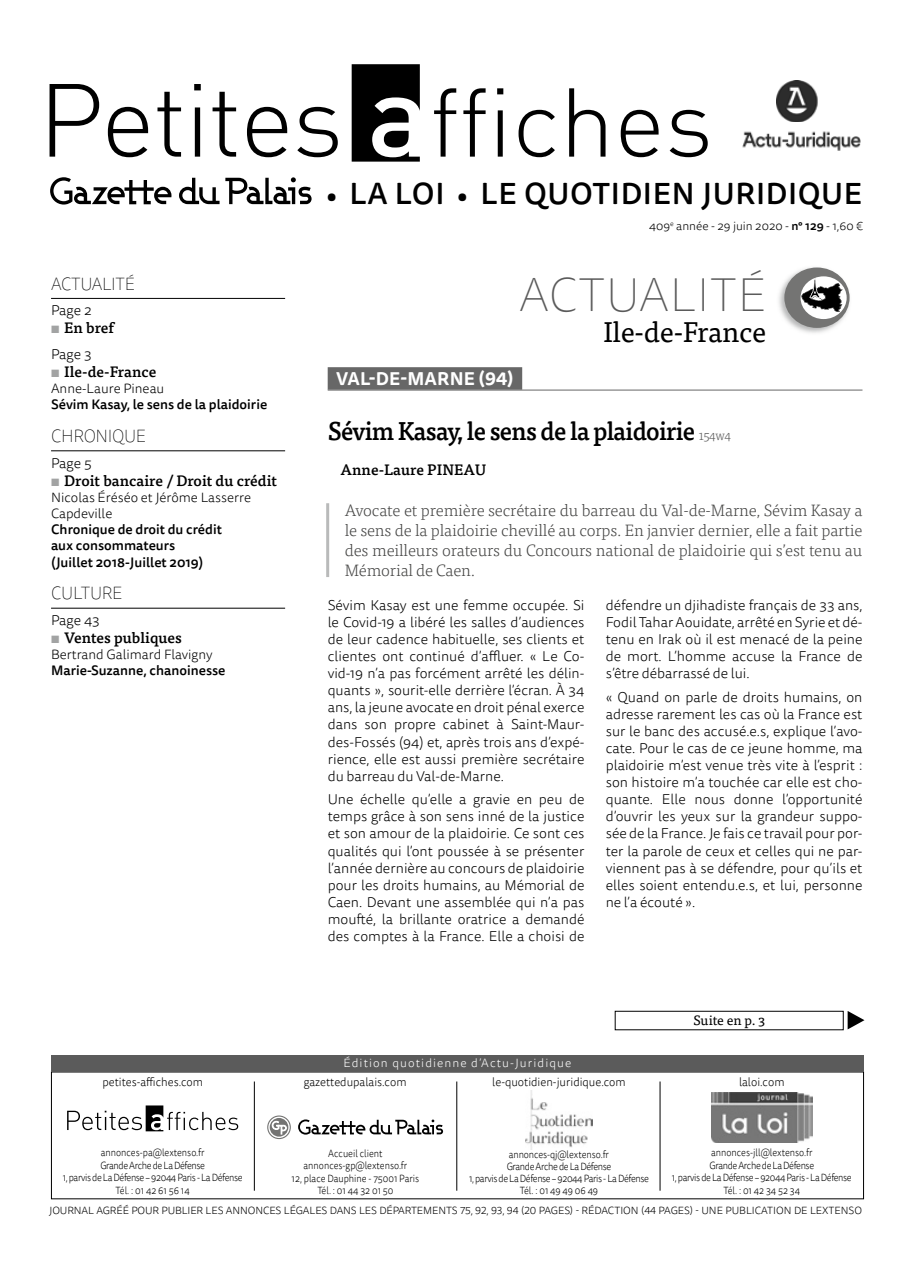
<style>
.page{position:relative;width:915px;height:1263px;background:#fff}
.page>*{position:absolute;margin:0;border:0;box-sizing:border-box;transform-origin:0 0}
.t1{font:100 48px "Tisa Sans OT";letter-spacing:.01em;color:#5b5b5b}
.t2{font:500 30px "Tisa Sans OT";letter-spacing:.02em;color:#000}
.t3{font:28.5px "Tisa OT";letter-spacing:-.01em;color:#000}
.t4{font:500 25.5px "Tisa OT";letter-spacing:-.03em;color:#000;scale:.95 1}
.t5{font:100 18px "Tisa Sans OT";letter-spacing:-.02em;color:#000;scale:.95 1}
.t6{font:700 18px "Tisa Sans OT";letter-spacing:.01em;color:#fff}
.t7{font:300 16.5px/19.8px "Tisa OT";letter-spacing:-.01em;color:#444443;text-align:justify}
.t8{font:500 15px "Tisa OT";color:#000}
.t9{font:300 14.25px/17.1px "Tisa Sans OT";color:#000;text-align:justify}
.t10{font:500 13.5px/16.2px "Tisa Sans OT";color:#000}
.t11{font:300 13.5px/16.2px "Tisa Sans OT";color:#000}
.t12{font:13.5px "Tisa OT";color:#000}
.t13{font:300 12px "Tisa Sans OT";color:#000;scale:.95 1}
.t14{font:300 12px "Tisa Sans OT";letter-spacing:.09em;color:#fff}
.t15{font:300 12px "Tisa Sans OT";color:#000}
.t16{font:300 10.5px/12.6px "Tisa Sans OT";letter-spacing:-.04em;color:#000;text-align:center;scale:.88 1}
.t17{font:300 10.5px "Tisa Sans OT";letter-spacing:-.01em;color:#000}
.t18{font:300 10.5px/12.6px "Tisa Sans OT";letter-spacing:-.01em;color:#000;text-align:center;scale:.88 1}
.s1{font-weight:700;color:#a2a3a3}
.s2{font-size:27px}
.s3{font-weight:500}
.s4{font-weight:300;font-size:13.5px;color:#5b5b5b}
</style>
<div class="page">
<img style="left:525px;top:1090px;width:67px;height:60px">
<svg style="left:67px;top:1105px;width:171px;height:26px"></svg>
<img style="left:711px;top:1092px;width:101px;height:50px">
<hr style="left:659px;top:1081px;width:1px;height:110px;background:#000">
<hr style="left:456px;top:1081px;width:1px;height:110px;background:#000">
<hr style="left:254px;top:1081px;width:1px;height:110px;background:#000">
<svg style="left:269px;top:1118px;width:19px;height:18px"></svg>
<svg style="left:298px;top:1119px;width:145px;height:15px"></svg>
<svg style="left:271px;top:1121px;width:16px;height:13px"></svg>
<div style="left:267px;top:1115px;width:24px;height:24px;border:1px solid #747473;border-radius:50%"></div>
<div style="left:51px;top:1055px;width:812px;height:16px;background:#5b5b5b"></div>
<svg style="left:50px;top:84px;width:49px;height:73px"></svg>
<svg style="left:108px;top:107px;width:40px;height:50px"></svg>
<svg style="left:157px;top:92px;width:24px;height:65px"></svg>
<svg style="left:194px;top:84px;width:7px;height:73px"></svg>
<svg style="left:212px;top:92px;width:24px;height:65px"></svg>
<svg style="left:247px;top:107px;width:40px;height:50px"></svg>
<svg style="left:297px;top:107px;width:40px;height:50px"></svg>
<svg style="left:351px;top:64px;width:68px;height:98px"></svg>
<svg style="left:434px;top:88px;width:22px;height:69px"></svg>
<svg style="left:463px;top:88px;width:22px;height:69px"></svg>
<svg style="left:497px;top:88px;width:6px;height:69px"></svg>
<svg style="left:518px;top:110px;width:36px;height:47px"></svg>
<svg style="left:569px;top:88px;width:36px;height:69px"></svg>
<svg style="left:620px;top:110px;width:38px;height:47px"></svg>
<svg style="left:669px;top:110px;width:38px;height:47px"></svg>
<svg style="left:50px;top:177px;width:121px;height:28px"></svg>
<svg style="left:179px;top:178px;width:40px;height:26px"></svg>
<svg style="left:225px;top:177px;width:86px;height:27px"></svg>
<img style="left:776px;top:80px;width:42px;height:42px">
<img style="left:742px;top:131px;width:118px;height:20px">
<div style="left:614px;top:1011px;width:229px;height:19px;border:1px solid #000"></div>
<svg style="left:847px;top:1011px;width:17px;height:18px"></svg>
<hr style="left:51px;top:298px;width:234px;height:1px;background:#000">
<hr style="left:51px;top:450px;width:234px;height:1px;background:#000">
<hr style="left:51px;top:608px;width:234px;height:1px;background:#000">
<img style="left:779px;top:268px;width:71px;height:65px">
<div style="left:784px;top:267px;width:65px;height:61px;background:#747473;border-radius:50%"></div>
<div style="left:800px;top:276px;width:46px;height:43px;background:#fff;border-radius:50%"></div>
<svg style="left:801px;top:278px;width:41px;height:34px"></svg>
<hr style="left:326px;top:503px;width:3px;height:74px;background:#b9baba">
<div style="left:327px;top:367px;width:195px;height:23px;background:#676767"></div>
<hr style="left:327px;top:390px;width:535px;height:1px;background:#676767">
<p class="t5" style="left:51px;top:273px;width:63px">ACTUALITÉ</p>
<p class="t9" style="left:51px;top:303px;width:42px">Page 2</p>
<p class="t8" style="left:51px;top:319px;width:64px"><span class="s1">▪</span> En bref</p>
<p class="t9" style="left:51px;top:346px;width:42px">Page 3</p>
<p class="t8" style="left:51px;top:362px;width:107px"><span class="s1">▪</span> Ile-de-France</p>
<p class="t11" style="left:51px;top:381px;width:115px">Anne-Laure Pineau</p>
<p class="t10" style="left:51px;top:397px;width:218px">Sévim Kasay, le sens de la plaidoirie</p>
<p class="t5" style="left:51px;top:425px;width:101px">CHRONIQU E</p>
<p class="t9" style="left:51px;top:455px;width:42px">Page 5</p>
<p class="t8" style="left:51px;top:471px;width:227px"><span class="s1">▪</span> Droit bancaire / Droit du crédit</p>
<p class="t11" style="left:51px;top:490px;width:201px">Nicolas Éréséo et Jérôme Lasserre<br>Capdeville</p>
<p class="t10" style="left:51px;top:522px;width:172px">Chronique de droit du crédit aux consommateurs<br>(Juillet 2018-Juillet 2019)</p>
<p class="t5" style="left:51px;top:583px;width:12px">CULTU</p>
<p class="t5" style="left:102px;top:583px;width:23px">RE</p>
<p class="t9" style="left:51px;top:612px;width:50px">Page 43</p>
<p class="t8" style="left:51px;top:628px;width:132px"><span class="s1">▪</span> Ventes publiques</p>
<p class="t11" style="left:51px;top:647px;width:163px">Bertrand Galimard Flavigny</p>
<p class="t10" style="left:51px;top:663px;width:176px">Marie-Suzanne, chanoinesse</p>
<h2 class="t2" style="left:326px;top:175px;width:537px"><span class="s2">•</span> LA LOI <span class="s2">•</span> LE QUOTIDIEN JURIDIQUE</h2>
<p class="t15" style="left:649px;top:219px;width:215px">409<sup>e</sup> année - 29 juin 2020 - <span class="s3">n° 129</span> - 1,60 €</p>
<h1 class="t1" style="left:519px;top:267px;width:248px">ACTUALITÉ</h1>
<h3 class="t3" style="left:603px;top:315px;width:164px">Ile-de-France</h3>
<p class="t6" style="left:336px;top:368px;width:179px">VAL-DE-MARNE (94)</p>
<h3 class="t4" style="left:327px;top:415px;width:426px">Sévim Kasay, le sens de la plaidoirie <span class="s4">154w4</span></h3>
<p class="t8" style="left:340px;top:461px;width:147px">Anne-Laure PINEAU</p>
<p class="t7" style="left:344px;top:501px;width:519px">Avocate et première secrétaire du barreau du Val-de-Marne, Sévim Kasay a le sens de la plaidoirie chevillé au corps. En janvier dernier, elle a fait partie des meilleurs orateurs du Concours national de plaidoirie qui s’est tenu au Mémorial de Caen.</p>
<p class="t9" style="left:327px;top:597px;width:258px">Sévim Kasay est une femme occupée. Si le Covid-19 a libéré les salles d’audiences de leur cadence habituelle, ses clients et clientes ont continué d’affluer. « Le Co&shy;vid-19 n’a pas forcément arrêté les délin&shy;quants », sourit-elle derrière l’écran. À 34 ans, la jeune avocate en droit pénal exerce dans son propre cabinet à Saint-Maur&shy;des-Fossés (94) et, après trois ans d’expé&shy;rience, elle est aussi première secrétaire du barreau du Val-de-Marne.</p>
<p class="t9" style="left:327px;top:792px;width:258px">Une échelle qu’elle a gravie en peu de temps grâce à son sens inné de la justice et son amour de la plaidoirie. Ce sont ces qualités qui l’ont poussée à se présenter l’année dernière au concours de plaidoirie pour les droits humains, au Mémorial de Caen. Devant une assemblée qui n’a pas moufté, la brillante oratrice a demandé des comptes à la France. Elle a choisi de</p>
<p class="t9" style="left:605px;top:597px;width:258px">défendre un djihadiste français de 33 ans, Fodil Tahar Aouidate, arrêté en Syrie et dé&shy;tenu en Irak où il est menacé de la peine de mort. L’homme accuse la France de s’être débarrassé de lui.</p>
<p class="t9" style="left:605px;top:689px;width:258px">« Quand on parle de droits humains, on adresse rarement les cas où la France est sur le banc des accusé.e.s, explique l’avo&shy;cate. Pour le cas de ce jeune homme, ma plaidoirie m’est venue très vite à l’esprit : son histoire m’a touchée car elle est cho&shy;quante. Elle nous donne l’opportunité d’ouvrir les yeux sur la grandeur suppo&shy;sée de la France. Je fais ce travail pour por&shy;ter la parole de ceux et celles qui ne par&shy;viennent pas à se défendre, pour qu’ils et elles soient entendu.e.s, et lui, personne ne l’a écouté ».</p>
<p class="t13" style="left:102px;top:1075px;width:107px">petites-affiches.com</p>
<p class="t14" style="left:343px;top:1055px;width:229px">Édition quotidienne d’Actu-Juridique</p>
<p class="t12" style="left:693px;top:1013px;width:73px">Suite en p. 3</p>
<p class="t13" style="left:303px;top:1075px;width:110px">gazettedupalais.com</p>
<p class="t13" style="left:492px;top:1075px;width:142px">le-quotidien-juridique.com</p>
<p class="t13" style="left:738px;top:1075px;width:49px">laloi.com</p>
<p class="t16" style="left:63px;top:1147px;width:206px">annonces-pa@lextenso.fr<br>Grande Arche de La Défense<br>1, parvis de La Défense – 92044 Paris - La Défense<br>Tél. : 01 42 61 56 14</p>
<p class="t16" style="left:469px;top:1149px;width:206px;line-height:12px">annonces-qj@lextenso.fr<br>Grande Arche de La Défense<br>1, parvis de La Défense – 92044 Paris - La Défense<br>Tél. : 01 49 49 06 49</p>
<p class="t16" style="left:671px;top:1147px;width:206px">annonces-jll@lextenso.fr<br>Grande Arche de La Défense<br>1, parvis de La Défense – 92044 Paris - La Défense<br>Tél. : 01 42 34 52 34</p>
<p class="t18" style="left:291px;top:1147px;width:146px">Accueil client annonces-gp@lextenso.fr<br>12, place Dauphine - 75001 Paris<br>Tél. : 01 44 32 01 50</p>
<p class="t17" style="left:49px;top:1204px;width:814px">JOURNAL AGRÉÉ POUR PUBLIER LES ANNONCES LÉGALES DANS LES DÉPARTEMENTS 75, 92, 93, 94 (20 PAGES) - RÉDACTION (44 PAGES) - UNE PUBLICATION DE LEXTENSO</p>
</div>
